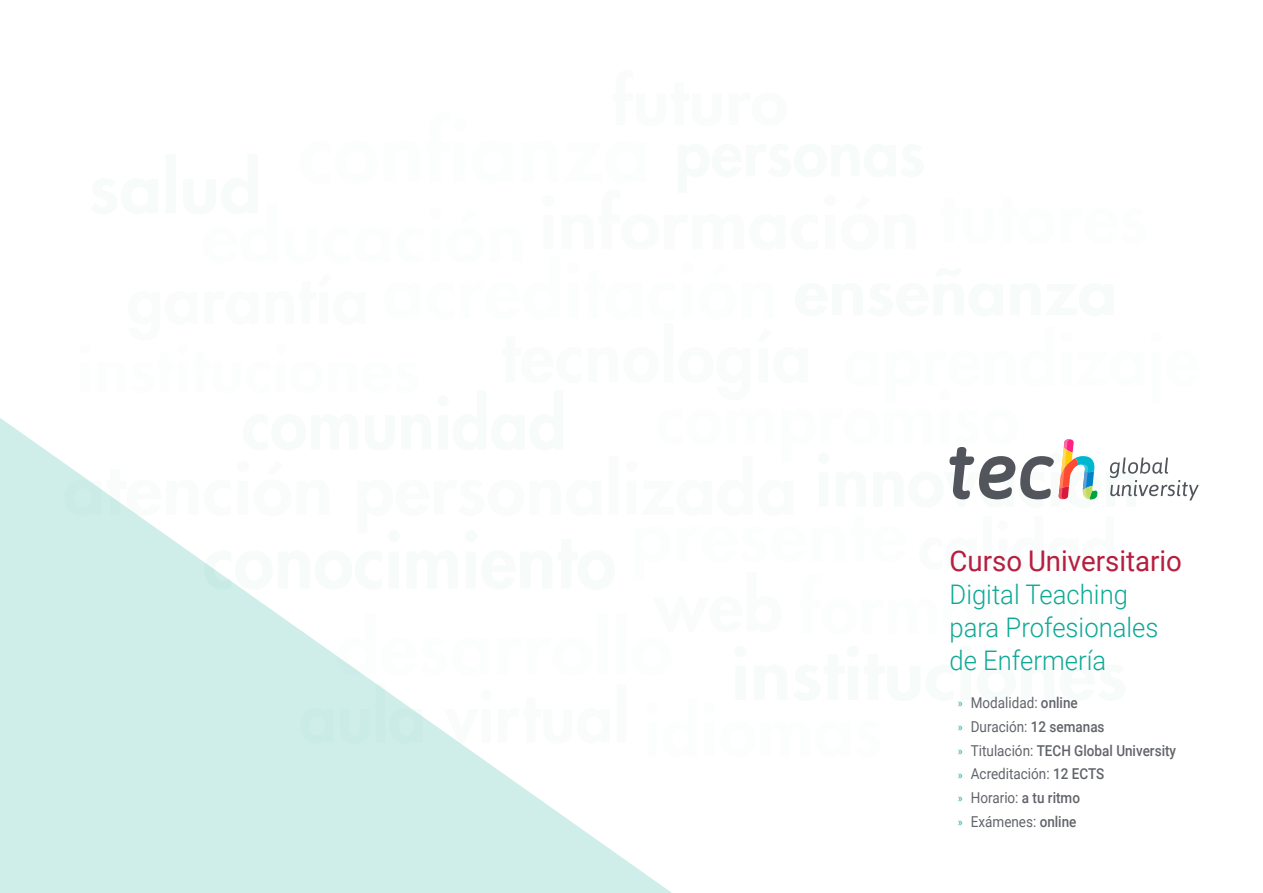
<style>
.page{position:relative;width:1263px;height:893px;background:#fff}
.page>*{position:absolute;margin:0;border:0;box-sizing:border-box;transform-origin:0 0}
.t1{font:28.5px "Roboto";color:#b61f3f}
.t2{font:300 27px/33px "Roboto";color:#0ea996;scale:.95 1}
.t3{font:15px/23.7px "Roboto";color:#61646a;scale:.9 1}
.s1{font-family:"Myriad Pro";font-size:12px;color:#0ea996}
.s2{font-weight:500}
</style>
<div class="page">
<svg style="left:0;top:418px;width:672px;height:475px;fill:#cfeeea"></svg>
<svg style="left:64px;top:418px;width:1135px;height:339px"></svg>
<h1 class="t1" style="left:949px;top:541px;width:234px">Curso Universitario</h1>
<h2 class="t2" style="left:949px;top:577px;width:221px">Digital Teaching para Profesionales de Enfermería</h2>
<p class="t3" style="left:958px;top:690px;width:244px"><span class="s1">»</span> Modalidad: <span class="s2">online<br></span><span class="s1">»</span> Duración: <span class="s2">12 semanas<br></span><span class="s1">»</span> Titulación: <span class="s2">TECH Global University </span><span class="s1">»</span> Acreditación: <span class="s2">12 ECTS<br></span><span class="s1">»</span> Horario: <span class="s2">a tu ritmo<br></span><span class="s1">»</span> Exámenes: <span class="s2">online</span></p>
</div>
